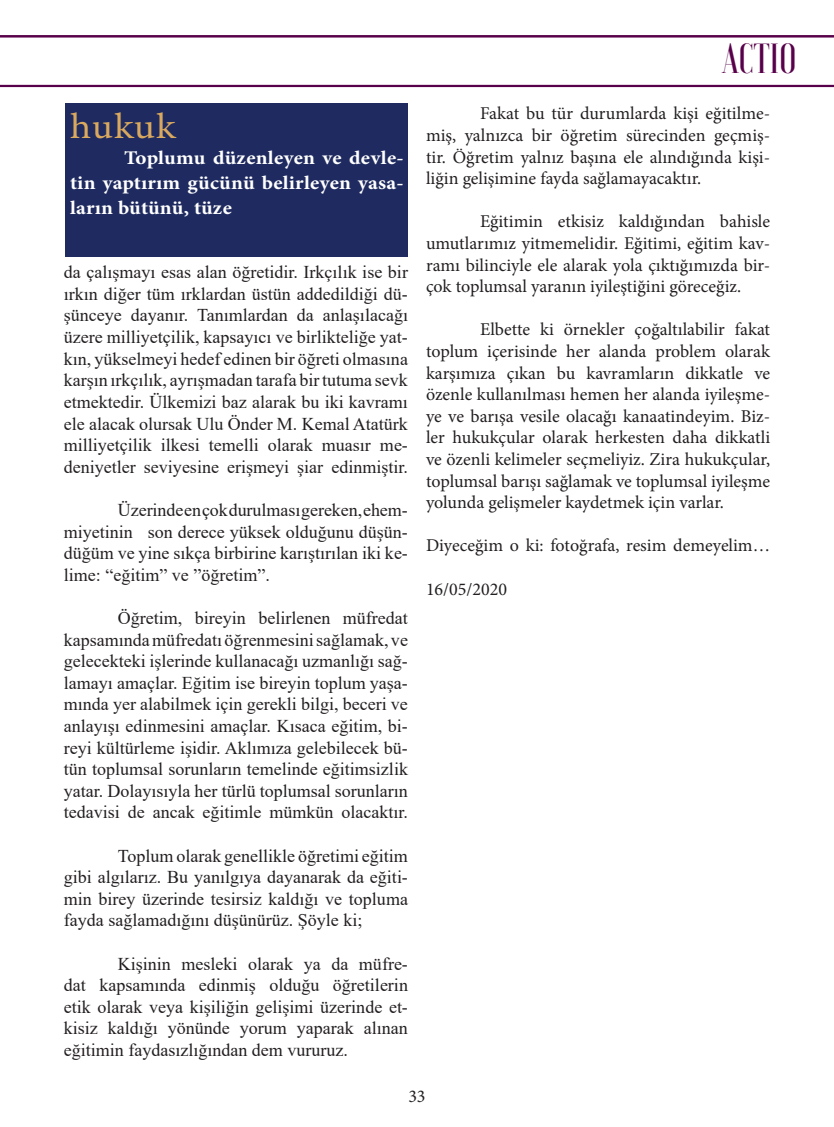
<style>
.page{position:relative;width:834px;height:1127px;background:#fff}
.page>*{position:absolute;margin:0;border:0;box-sizing:border-box;transform-origin:0 0}
.t1{font:500 42px "Voga";color:#58004a}
.t2{font:35.85px "Minion Variable Concept";letter-spacing:.025em;color:#daa95e;scale:1.09 1}
.t3{font:700 19.35px/25.2px "Minion Pro";letter-spacing:.01em;color:#fff;text-align:justify;scale:1.09 1}
.t4{font:18px/21.6px "Times New Roman";color:#231f20;text-align:justify}
.t5{font:18px/21.6px "Minion Pro";color:#231f20;text-align:justify}
</style>
<div class="page">
<div style="left:65px;top:103px;width:343px;height:153px;background:#1f2b60"></div>
<svg style="left:0;top:36px;width:833px;height:51px"></svg>
<p class="t2" style="left:70px;top:102px;width:98px">hukuk</p>
<p class="t3" style="left:70px;top:145px;width:307px;text-indent:54px">Toplumu düzenleyen ve devle&shy;tin yaptırım gücünü belirleyen yasa&shy;ların bütünü, tüze</p>
<p class="t4" style="left:64px;top:261px;width:345px">da çalışmayı esas alan öğretidir. Irkçılık ise bir ırkın diğer tüm ırklardan üstün addedildiği dü&shy;şünceye dayanır. Tanımlardan da anlaşılacağı üzere milliyetçilik, kapsayıcı ve birlikteliğe yat&shy;kın, yükselmeyi hedef edinen bir öğreti olmasına karşın ırkçılık, ayrışmadan tarafa bir tutuma sevk etmektedir. Ülkemizi baz alarak bu iki kavramı ele alacak olursak Ulu Önder M. Kemal Atatürk milliyetçilik ilkesi temelli olarak muasır me&shy;deniyetler seviyesine erişmeyi şiar edinmiştir.</p>
<p class="t4" style="left:64px;top:498px;width:345px;text-indent:54px">Üzerinde en çok durulması gereken, ehem&shy;miyetinin son derece yüksek olduğunu düşün&shy;düğüm ve yine sıkça birbirine karıştırılan iki ke&shy;lime: “eğitim” ve ”öğretim”.</p>
<p class="t4" style="left:64px;top:606px;width:345px;text-indent:54px">Öğretim, bireyin belirlenen müfredat kapsamında müfredatı öğrenmesini sağlamak, ve gelecekteki işlerinde kullanacağı uzmanlığı sağ&shy;lamayı amaçlar. Eğitim ise bireyin toplum yaşa&shy;mında yer alabilmek için gerekli bilgi, beceri ve anlayışı edinmesini amaçlar. Kısaca eğitim, bi&shy;reyi kültürleme işidir. Aklımıza gelebilecek bü&shy;tün toplumsal sorunların temelinde eğitimsizlik yatar. Dolayısıyla her türlü toplumsal sorunların tedavisi de ancak eğitimle mümkün olacaktır.</p>
<p class="t4" style="left:64px;top:844px;width:345px;text-indent:54px">Toplum olarak genellikle öğretimi eğitim gibi algılarız. Bu yanılgıya dayanarak da eğiti&shy;min birey üzerinde tesirsiz kaldığı ve topluma fayda sağlamadığını düşünürüz. Şöyle ki;</p>
<p class="t4" style="left:64px;top:952px;width:345px;text-indent:54px">Kişinin mesleki olarak ya da müfre&shy;dat kapsamında edinmiş olduğu öğretilerin etik olarak veya kişiliğin gelişimi üzerinde et&shy;kisiz kaldığı yönünde yorum yaparak alınan eğitimin faydasızlığından dem vururuz.</p>
<p class="t1" style="left:722px;top:35px;width:76px">ACTIO</p>
<p class="t5" style="left:426px;top:103px;width:345px;text-indent:54px">Fakat bu tür durumlarda kişi eğitilme&shy;miş, yalnızca bir öğretim sürecinden geçmiş&shy;tir. Öğretim yalnız başına ele alındığında kişi&shy;liğin gelişimine fayda sağlamayacaktır.</p>
<p class="t5" style="left:426px;top:211px;width:345px;text-indent:54px">Eğitimin etkisiz kaldığından bahisle umutlarımız yitmemelidir. Eğitimi, eğitim kav&shy;ramı bilinciyle ele alarak yola çıktığımızda bir&shy;çok toplumsal yaranın iyileştiğini göreceğiz.</p>
<p class="t5" style="left:426px;top:319px;width:345px;text-indent:54px">Elbette ki örnekler çoğaltılabilir fakat toplum içerisinde her alanda problem olarak karşımıza çıkan bu kavramların dikkatle ve özenle kullanılması hemen her alanda iyileşme&shy;ye ve barışa vesile olacağı kanaatindeyim. Biz&shy;ler hukukçular olarak herkesten daha dikkatli ve özenli kelimeler seçmeliyiz. Zira hukukçular, toplumsal barışı sağlamak ve toplumsal iyileşme yolunda gelişmeler kaydetmek için varlar.</p>
<p class="t5" style="left:426px;top:535px;width:345px">Diyeceğim o ki: fotoğrafa, resim demeyelim…</p>
<p class="t5" style="left:426px;top:578px;width:83px">16/05/2020</p>
<p class="t5" style="left:408px;top:1085px;width:19px">33</p>
</div>
